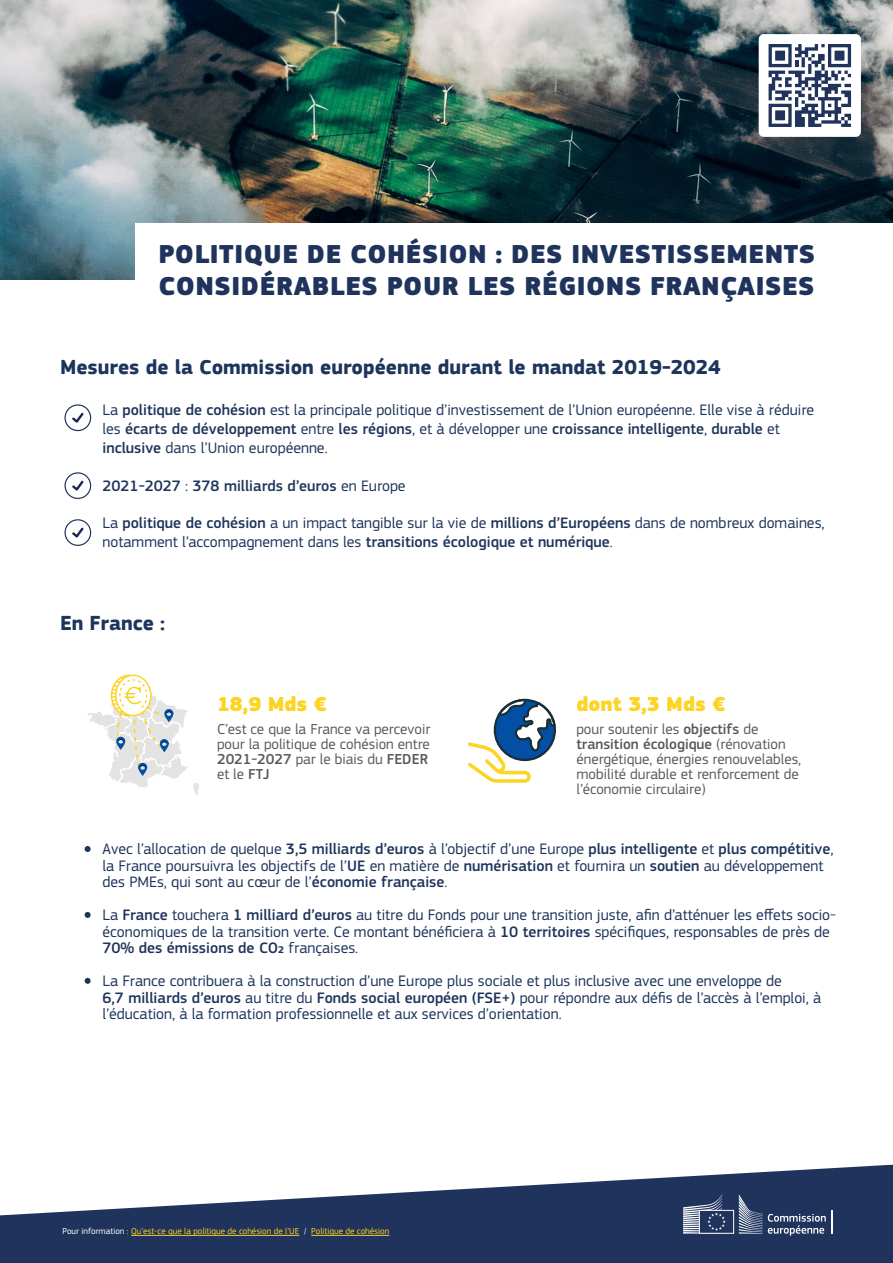
<style>
.page{position:relative;width:893px;height:1263px;background:#fff}
.page>*{position:absolute;margin:0;border:0;box-sizing:border-box;transform-origin:0 0}
.t1{font:900 27px/32.4px "EC Square Sans Pro Extra";letter-spacing:.02em;color:#1f335d}
.t2{font:700 21px "EC Square Sans Pro";color:#1d345b}
.t3{font:900 21px "EC Square Sans Pro Extra";color:#fcd424}
.t4{font:15.75px/16.5px "EC Square Sans Pro";color:#1d345b}
.t5{font:500 15.75px "EC Square Sans Pro";color:#1d345b}
.t6{font:15px/15px "EC Square Sans Pro";color:#58595b}
.t7{font:9px "EC Square Sans Pro";color:#fdd421}
.s1{font-weight:500}
.s2{font-weight:400}
.s3{color:#fff}
</style>
<div class="page">
<svg style="left:0;top:1165px;width:893px;height:98px;fill:#1f335d"></svg>
<hr style="left:831px;top:1210px;width:2px;height:23px;background:#fff">
<svg style="left:683px;top:1194px;width:143px;height:42px;background:#465779"></svg>
<img style="left:0;top:0;width:893px;height:279px">
<div style="left:136px;top:223px;width:757px;height:91px;background:#fff"></div>
<div style="left:64px;top:404px;width:27px;height:27px;border:1px solid #1d345b;border-radius:50%"></div>
<svg style="left:72px;top:412px;width:12px;height:11px"></svg>
<div style="left:64px;top:472px;width:27px;height:27px;border:1px solid #1d345b;border-radius:50%"></div>
<svg style="left:72px;top:480px;width:12px;height:11px"></svg>
<div style="left:64px;top:519px;width:27px;height:27px;border:1px solid #1d345b;border-radius:50%"></div>
<svg style="left:72px;top:527px;width:12px;height:11px"></svg>
<hr style="left:131px;top:1235px;width:168px;height:1px;background:#fdd421">
<hr style="left:311px;top:1235px;width:78px;height:1px;background:#fdd421">
<svg style="left:87px;top:675px;width:112px;height:120px"></svg>
<svg style="left:468px;top:700px;width:88px;height:83px"></svg>
<div style="left:494px;top:699px;width:62px;height:62px;border:2px solid #1a2e36;border-radius:50%"></div>
<svg style="left:85px;top:912px;width:6px;height:6px"></svg>
<svg style="left:85px;top:846px;width:6px;height:6px"></svg>
<svg style="left:85px;top:978px;width:6px;height:6px"></svg>
<div style="left:759px;top:34px;width:102px;height:103px;background:#fff;border-radius:5px"></div>
<svg style="left:768px;top:44px;width:83px;height:83px"></svg>
<h1 class="t1" style="left:158px;top:239px;width:658px">POLITIQUE DE COHÉSION : DES INVESTISSEMENTS<br>CONSIDÉRABLES POUR LES RÉGIONS FRANÇAISES</h1>
<h2 class="t2" style="left:60px;top:355px;width:662px">Mesures de la Commission européenne durant le mandat 2019-2024</h2>
<p class="t4" style="left:103px;top:400px;width:713px;line-height:18.9px">La <span class="s1">politique de cohésion</span> est la principale politique d’investissement de l’Union européenne. Elle vise à réduire les <span class="s1">écarts de développement</span> entre <span class="s1">les régions</span>, et à développer une <span class="s1">croissance intelligente</span>, <span class="s1">durable</span> et <span class="s1">inclusive</span> dans l’Union européenne.</p>
<p class="t5" style="left:103px;top:476px;width:305px">2021-2027 <span class="s2">:</span> 378 milliards d’euros <span class="s2">en Europe</span></p>
<p class="t4" style="left:103px;top:514px;width:724px;line-height:18.9px">La <span class="s1">politique de cohésion</span> a un impact tangible sur la vie de <span class="s1">millions d’Européens</span> dans de nombreux domaines, notamment l’accompagnement dans les <span class="s1">transitions écologique et numérique</span>.</p>
<h2 class="t2" style="left:60px;top:610px;width:107px">En France :</h2>
<h2 class="t3" style="left:217px;top:691px;width:111px">18,9 Mds €</h2>
<p class="t6" style="left:217px;top:721px;width:215px">C’est ce que la France va percevoir pour la politique de cohésion entre<br><span class="s1">2021-2027</span> par le biais du <span class="s1">FEDER </span>et le <span class="s1">FTJ</span></p>
<h2 class="t3" style="left:576px;top:691px;width:150px">dont 3,3 Mds €</h2>
<p class="t6" style="left:576px;top:721px;width:226px">pour soutenir les <span class="s1">objectifs</span> de <span class="s1">transition écologique</span> (rénovation énergétique, énergies renouvelables, mobilité durable et renforcement de l’économie circulaire)</p>
<p class="t4" style="left:103px;top:841px;width:732px">Avec l’allocation de quelque <span class="s1">3,5 milliards d’euros</span> à l’objectif d’une Europe <span class="s1">plus intelligente</span> et <span class="s1">plus compétitive</span>, la France poursuivra les objectifs de l’<span class="s1">UE</span> en matière de <span class="s1">numérisation</span> et fournira un <span class="s1">soutien</span> au développement des PMEs, qui sont au cœur de l’<span class="s1">économie française</span>.</p>
<p class="t4" style="left:103px;top:907px;width:735px">La <span class="s1">France</span> touchera <span class="s1">1 milliard d’euros</span> au titre du Fonds pour une transition juste, afin d’atténuer les effets socio&shy;économiques de la transition verte. Ce montant bénéficiera à <span class="s1">10 territoires</span> spécifiques, responsables de près de<br><span class="s1">70% des émissions de CO2</span> françaises.</p>
<p class="t4" style="left:103px;top:973px;width:720px">La France contribuera à la construction d’une Europe plus sociale et plus inclusive avec une enveloppe de<br><span class="s1">6,7 milliards d’euros</span> au titre du <span class="s1">Fonds social européen (FSE+)</span> pour répondre aux défis de l’accès à l’emploi, à l’éducation, à la formation professionnelle et aux services d’orientation.</p>
<p class="t7" style="left:62px;top:1226px;width:328px"><span class="s3">Pour information :</span> Qu’est-ce que la politique de cohésion de l’UE <span class="s3">/</span> Politique de cohésion</p>
</div>
